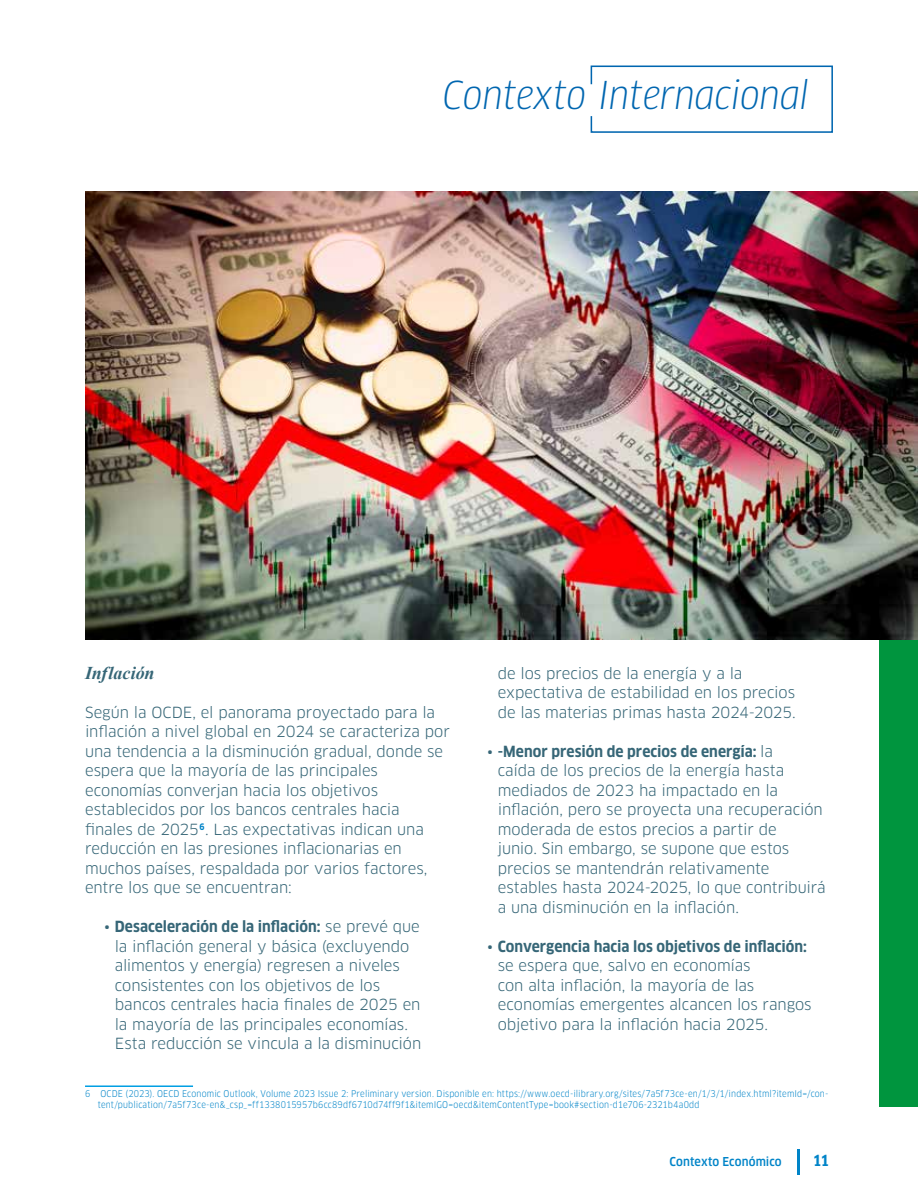
<style>
.page{position:relative;width:918px;height:1188px;background:#fff}
.page>*{position:absolute;margin:0;border:0;box-sizing:border-box;transform-origin:0 0}
.t1{font:italic 37.5px "Clan Pro Narr";color:#0066b0}
.t2{font:italic 700 18px "Times New Roman";color:#366677}
.t3{font:15px/19.5px "Clan Pro";letter-spacing:-.005em;color:#366677}
.t4{font:700 15px "Clan Pro Narr";color:#366677}
.t5{font:700 15px "Clan Pro Narr";color:#0084c8}
.t6{font:500 12px "Clan Pro Narr";letter-spacing:.01em;color:#0084c8}
.t7{font:9px/10.8px "Clan Pro Narr";letter-spacing:.015em;color:#0084c8}
.s1{font-family:"Clan Pro";font-weight:400}
</style>
<div class="page">
<hr style="left:85px;top:1085px;width:108px;height:2px;background:#009fe3">
<div style="left:880px;top:191px;width:38px;height:916px;background:#00953e"></div>
<img style="left:85px;top:191px;width:833px;height:449px">
<hr style="left:797px;top:1149px;width:2px;height:25px;background:#0084c8">
<svg style="left:590px;top:65px;width:243px;height:68px"></svg>
<h1 class="t1" style="left:443px;top:73px;width:367px">Contexto Internacional</h1>
<p class="t2" style="left:85px;top:660px;width:71px">Inflación</p>
<p class="t3" style="left:85px;top:703px;width:366px">Según la OCDE, el panorama proyectado para la inflación a nivel global en 2024 se caracteriza por una tendencia a la disminución gradual, donde se espera que la mayoría de las principales economías converjan hacia los objetivos establecidos por los bancos centrales hacia finales de 2025<sup>6</sup>. Las expectativas indican una reducción en las presiones inflacionarias en muchos países, respaldada por varios factores, entre los que se encuentran:</p>
<p class="t4" style="left:104px;top:918px;width:317px"><span class="s1">•</span> Desaceleración de la inflación: <span class="s1">se prevé que</span></p>
<p class="t3" style="left:115px;top:937px;width:308px">la inflación general y básica (excluyendo alimentos y energía) regresen a niveles consistentes con los objetivos de los bancos centrales hacia finales de 2025 en la mayoría de las principales economías.<br>Esta reducción se vincula a la disminución</p>
<p class="t3" style="left:498px;top:664px;width:300px">de los precios de la energía y a la expectativa de estabilidad en los precios de las materias primas hasta 2024-2025.</p>
<p class="t4" style="left:487px;top:743px;width:287px"><span class="s1">•</span> -Menor presión de precios de energía: <span class="s1">la</span></p>
<p class="t3" style="left:498px;top:761px;width:330px">caída de los precios de la energía hasta mediados de 2023 ha impactado en la inflación, pero se proyecta una recuperación moderada de estos precios a partir de<br>junio. Sin embargo, se supone que estos precios se mantendrán relativamente estables hasta 2024-2025, lo que contribuirá a una disminución en la inflación.</p>
<p class="t4" style="left:487px;top:938px;width:321px"><span class="s1">•</span> Convergencia hacia los objetivos de inflación:</p>
<p class="t3" style="left:498px;top:956px;width:315px">se espera que, salvo en economías<br>con alta inflación, la mayoría de las economías emergentes alcancen los rangos objetivo para la inflación hacia 2025.</p>
<p class="t7" style="left:98px;top:1088px;width:732px;text-indent:-13px">6 OCDE (2023). OECD Economic Outlook, Volume 2023 Issue 2: Preliminary version. Disponible en: https://www.oecd-ilibrary.org/sites/7a5f73ce-en/1/3/1/index.html?itemId=/con&shy;tent/publication/7a5f73ce-en&amp;_csp_=ff1338015957b6cc89df6710d74ff9f1&amp;itemIGO=oecd&amp;itemContentType=book#section-d1e706-2321b4a0dd</p>
<p class="t6" style="left:670px;top:1155px;width:114px">Contexto Económico</p>
<p class="t5" style="left:813px;top:1152px;width:18px">11</p>
</div>
